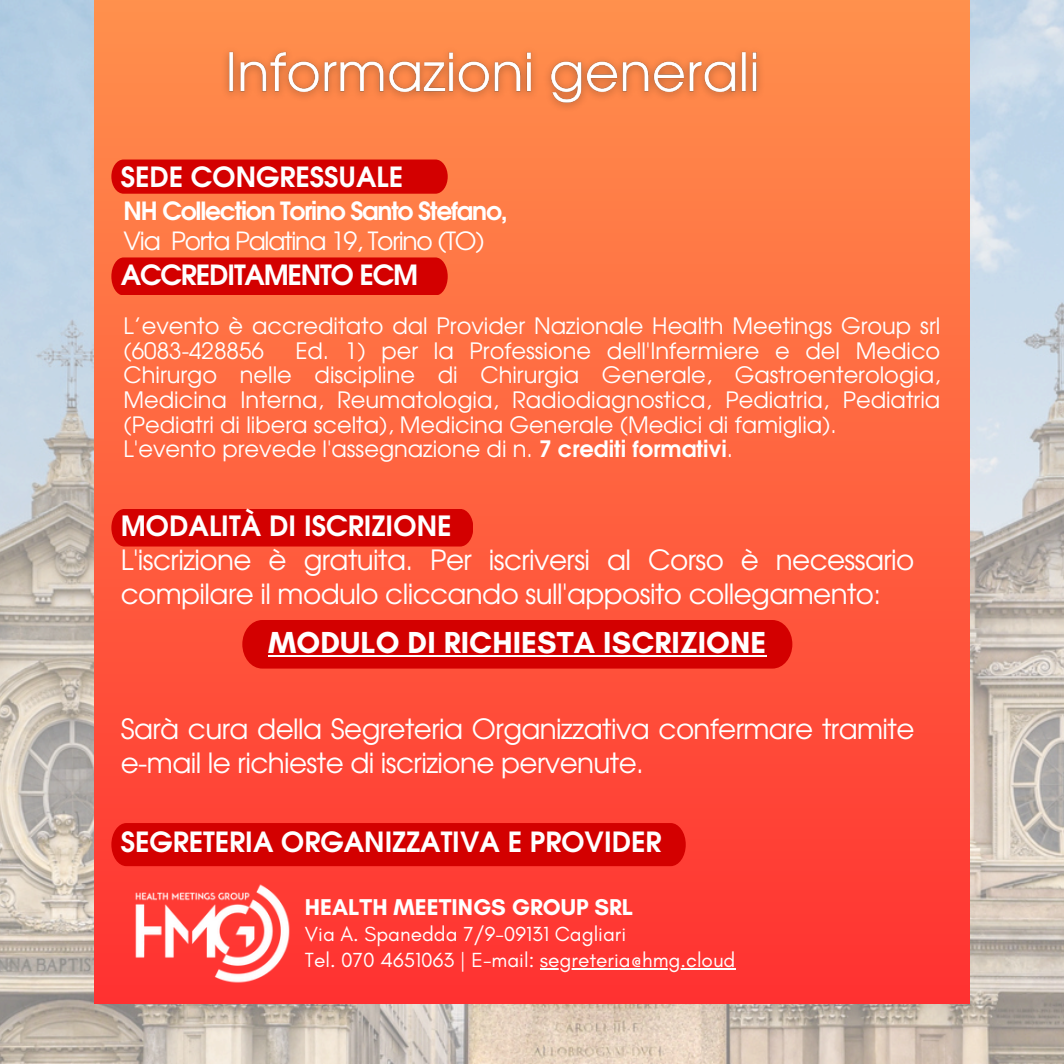
<style>
.page{position:relative;width:1064px;height:1064px;background:#fff}
.page>*{position:absolute;margin:0;border:0;box-sizing:border-box;transform-origin:0 0}
.t1{font:700 31px "Glacial Indifference";letter-spacing:.005em;color:#fff}
.t2{font:27.75px/33.8px "Te X Gyre Adventor";letter-spacing:-.02em;color:#fff}
.t3{font:700 27.75px "Te X Gyre Adventor";color:#fff}
.t4{font:700 27.75px "Te X Gyre Adventor";letter-spacing:-.04em;color:#fff}
.t5{font:700 25px/30px "Te X Gyre Adventor";letter-spacing:-.05em;color:#fff}
.t6{font:700 23.25px "Glacial Indifference";color:#fff}
.t7{font:22.5px/24.5px "Te X Gyre Adventor";color:#fff}
.t8{font:20.75px "Glacial Indifference";color:#fff}
.s1{font-weight:400}
.s2{font-weight:700}
</style>
<div class="page">
<img style="left:0;top:0;width:1063px;height:1063px">
<div style="left:94px;top:0;width:875px;height:1003px;background:linear-gradient(to bottom,#ff914d,#ff3131)"></div>
<svg style="left:111px;top:159px;width:336px;height:35px;background:#d40402"></svg>
<div style="left:111px;top:257px;width:336px;height:38px;background:#d30000"></div>
<div style="left:111px;top:822px;width:574px;height:43px;background:#d30000"></div>
<img style="left:121px;top:841px;width:183px;height:184px">
<div style="left:111px;top:509px;width:362px;height:37px;background:#d30000"></div>
<div style="left:242px;top:619px;width:550px;height:49px;background:#d30000"></div>
<img style="left:213px;top:30px;width:557px;height:92px">
<hr style="left:539px;top:968px;width:196px;height:1px;background:#fff">
<hr style="left:268px;top:654px;width:498px;height:2px;background:#fff">
<h3 class="t3" style="left:121px;top:153px;width:284px">SEDE CONGRESSUALE</h3>
<p class="t5" style="left:123px;top:193px;width:386px">NH Collection Torino Santo Stefano,<br><span class="s1">Via Porta Palatina 19, Torino (TO)</span></p>
<h2 class="t4" style="left:121px;top:250px;width:299px">ACCREDITAMENTO ECM</h2>
<h4 class="t7" style="left:123px;top:312px;width:818px">L’evento è accreditato dal Provider Nazionale Health Meetings Group srl (6083-428856</h4>
<h4 class="t7" style="left:123px;top:336px;width:818px;text-align:justify;text-indent:172px">Ed. 1) per la Professione dell'Infermiere e del Medico Chirurgo nelle discipline di Chirurgia Generale, Gastroenterologia, Medicina Interna, Reumatologia, Radiodiagnostica, Pediatria, Pediatria (Pediatri di libera scelta), Medicina Generale (Medici di famiglia).</h4>
<p class="t7" style="left:123px;top:435px;width:610px">L'evento prevede l'assegnazione di n. <span class="s2">7 crediti formativi</span>.</p>
<p class="t3" style="left:121px;top:502px;width:332px">MODALITÀ DI ISCRIZIONE</p>
<p class="t2" style="left:121px;top:541px;width:795px">L'iscrizione è gratuita. Per iscriversi al Corso è necessario compilare il modulo cliccando sull'apposito collegamento:</p>
<p class="t1" style="left:268px;top:623px;width:499px">MODULO DI RICHIESTA ISCRIZIONE</p>
<p class="t2" style="left:121px;top:710px;width:795px">Sarà cura della Segreteria Organizzativa confermare tramite e-mail le richieste di iscrizione pervenute.</p>
<p class="t3" style="left:121px;top:817px;width:542px">SEGRETERIA ORGANIZZATIVA E PROVIDER</p>
<h3 class="t6" style="left:305px;top:892px;width:330px">HEALTH MEETINGS GROUP SRL</h3>
<p class="t8" style="left:305px;top:920px;width:322px">Via A. Spanedda 7/9-09131 Cagliari</p>
<p class="t8" style="left:305px;top:946px;width:432px">Tel. 070 4651063 | E-mail: segreteria@hmg.cloud</p>
</div>
